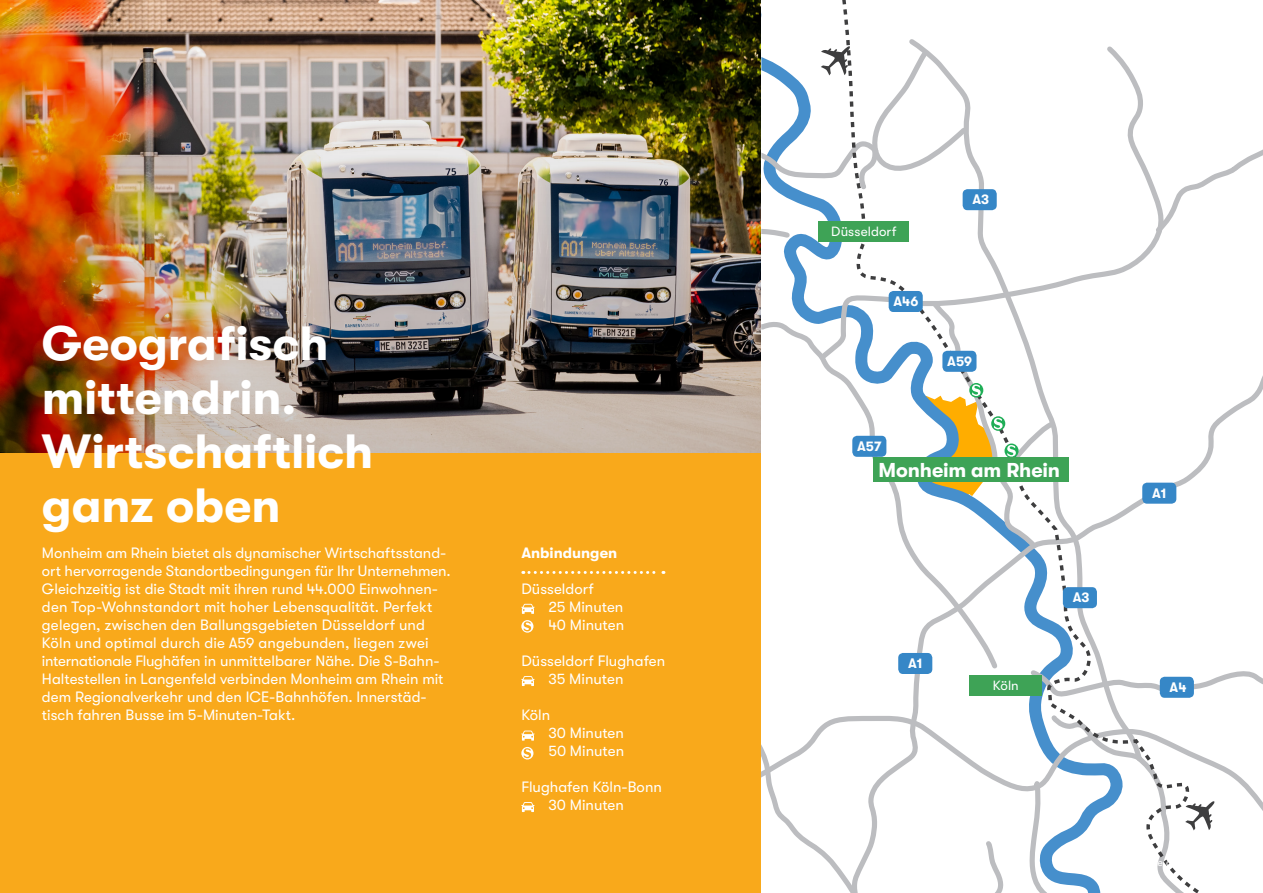
<style>
.page{position:relative;width:1263px;height:893px;background:#fff}
.page>*{position:absolute;margin:0;border:0;box-sizing:border-box;transform-origin:0 0}
.Headline_mittel{font:700 48px/54px "GT Walsheim";color:#fff}
.t1{font:700 20.1px "GT Walsheim";letter-spacing:-.005em;color:#fff}
.Fließtext{font:15px/18px "GT Walsheim";color:#fff}
.Headline_Fließtext{font:700 15px "GT Walsheim";color:#fff}
.t2{font:700 13.8px "GT Walsheim";letter-spacing:-.005em;color:#fff;scale:.96 1}
.t3{font:13.35px "GT Walsheim";letter-spacing:.01em;color:#fff}
</style>
<div class="page">
<div style="left:0;top:0;width:761px;height:893px;background:#f9a91b"></div>
<img style="left:0;top:0;width:761px;height:453px">
<svg style="left:523px;top:571px;width:141px;height:3px"></svg>
<svg style="left:521px;top:730px;width:14px;height:11px"></svg>
<svg style="left:521px;top:802px;width:14px;height:10px"></svg>
<svg style="left:521px;top:604px;width:14px;height:10px"></svg>
<svg style="left:521px;top:676px;width:14px;height:10px"></svg>
<svg style="left:521px;top:620px;width:12px;height:13px"></svg>
<svg style="left:521px;top:747px;width:12px;height:12px"></svg>
<svg style="left:761px;top:717px;width:265px;height:152px"></svg>
<svg style="left:834px;top:836px;width:180px;height:57px"></svg>
<svg style="left:761px;top:13px;width:79px;height:366px"></svg>
<svg style="left:815px;top:42px;width:345px;height:323px"></svg>
<svg style="left:1151px;top:80px;width:112px;height:157px"></svg>
<svg style="left:1135px;top:671px;width:128px;height:27px"></svg>
<svg style="left:840px;top:0;width:295px;height:745px"></svg>
<svg style="left:921px;top:297px;width:137px;height:256px"></svg>
<div style="left:963px;top:189px;width:34px;height:21px;background:#3687c7;border-radius:5px"></div>
<div style="left:1063px;top:587px;width:34px;height:21px;background:#3687c7;border-radius:5px"></div>
<div style="left:1160px;top:677px;width:34px;height:21px;background:#3687c7;border-radius:5px"></div>
<div style="left:898px;top:653px;width:34px;height:21px;background:#3687c7;border-radius:5px"></div>
<div style="left:1142px;top:483px;width:34px;height:21px;background:#3687c7;border-radius:5px"></div>
<div style="left:852px;top:436px;width:34px;height:21px;background:#3687c7;border-radius:5px"></div>
<div style="left:942px;top:351px;width:34px;height:21px;background:#3687c7;border-radius:5px"></div>
<div style="left:889px;top:291px;width:34px;height:21px;background:#3687c7;border-radius:5px"></div>
<svg style="left:1026px;top:711px;width:237px;height:182px"></svg>
<svg style="left:761px;top:46px;width:210px;height:197px"></svg>
<div style="left:874px;top:457px;width:195px;height:25px;background:#3ea356"></div>
<div style="left:969px;top:675px;width:73px;height:21px;background:#3ea356"></div>
<div style="left:819px;top:221px;width:90px;height:21px;background:#3ea356"></div>
<p class="Headline_mittel" style="left:42px;top:316px;width:333px">Geografisch mittendrin.<br>Wirtschaftlich ganz oben</p>
<p class="Fließtext" style="left:42px;top:544px;width:410px">Monheim am Rhein bietet als dynamischer Wirtschaftsstand&shy;ort hervorragende Standortbedingungen für Ihr Unternehmen.<br>Gleichzeitig ist die Stadt mit ihren rund 44.000 Einwohnen&shy;den Top-Wohnstandort mit hoher Lebensqualität. Perfekt gelegen, zwischen den Ballungsgebieten Düsseldorf und Köln und optimal durch die A59 angebunden, liegen zwei internationale Flughäfen in unmittelbarer Nähe. Die S-Bahn-Haltestellen in Langenfeld verbinden Monheim am Rhein mit dem Regionalverkehr und den ICE-Bahnhöfen. Innerstäd&shy;tisch fahren Busse im 5-Minuten-Takt.</p>
<p class="Headline_Fließtext" style="left:521px;top:544px;width:97px">Anbindungen</p>
<p class="Fließtext" style="left:521px;top:580px;width:74px">Düsseldorf</p>
<p class="Fließtext" style="left:548px;top:598px;width:77px">25 Minuten</p>
<p class="Fließtext" style="left:548px;top:616px;width:77px">40 Minuten</p>
<p class="Fließtext" style="left:521px;top:652px;width:145px">Düsseldorf Flughafen</p>
<p class="Fließtext" style="left:548px;top:670px;width:77px">35 Minuten</p>
<p class="Fließtext" style="left:521px;top:706px;width:30px">Köln</p>
<p class="Fließtext" style="left:548px;top:724px;width:77px">30 Minuten</p>
<p class="Fließtext" style="left:548px;top:742px;width:77px">50 Minuten</p>
<p class="Fließtext" style="left:521px;top:778px;width:142px">Flughafen Köln-Bonn</p>
<p class="Fließtext" style="left:548px;top:796px;width:77px">30 Minuten</p>
<p class="t3" style="left:831px;top:224px;width:67px">Düsseldorf</p>
<p class="t2" style="left:893px;top:293px;width:27px">A46</p>
<p class="t2" style="left:972px;top:192px;width:19px">A3</p>
<p class="t2" style="left:947px;top:353px;width:27px">A59</p>
<p class="t2" style="left:857px;top:438px;width:27px">A57</p>
<p class="t1" style="left:879px;top:459px;width:183px">Monheim am Rhein</p>
<p class="t2" style="left:908px;top:655px;width:17px">A1</p>
<p class="t3" style="left:993px;top:678px;width:27px">Köln</p>
<p class="t2" style="left:1073px;top:590px;width:19px">A3</p>
<p class="t2" style="left:1152px;top:485px;width:17px">A1</p>
<p class="t2" style="left:1170px;top:679px;width:19px">A4</p>
</div>
